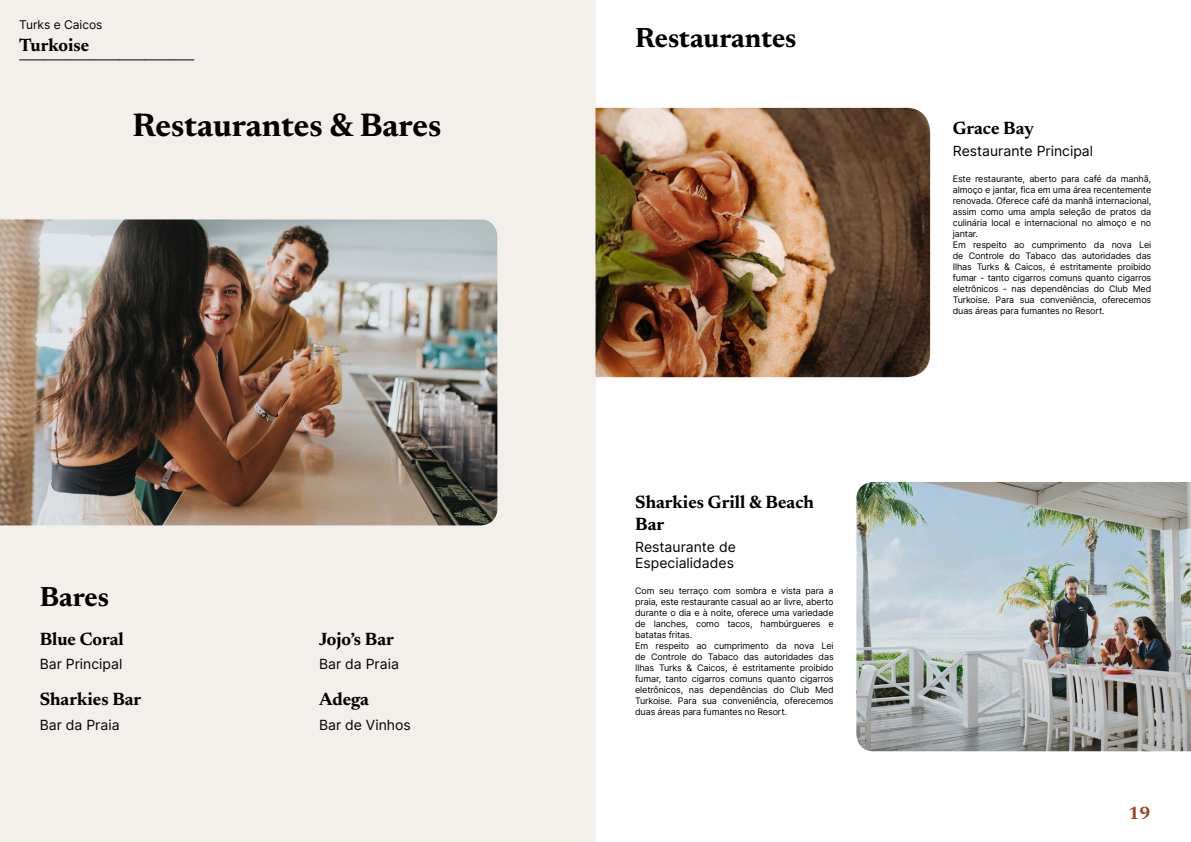
<style>
.page{position:relative;width:1191px;height:842px;background:#fff}
.page>*{position:absolute;margin:0;border:0;box-sizing:border-box;transform-origin:0 0}
.t1{font:700 33px "Newsreader 24 pt";color:#000}
.t2{font:700 28px "Newsreader 24 pt";color:#000}
.t3{font:700 18px/22px "Newsreader 24 pt";color:#000}
.t4{font:700 18px "Newsreader 24 pt";color:#9d432c}
.t5{font:14px/16px "Inter";color:#000}
.t6{font:12px "Inter";color:#000}
.t7{font:9px/11px "Inter";letter-spacing:-.015em;color:#000}
</style>
<div class="page">
<div style="left:0;top:0;width:595px;height:842px;background:#f3f0ec"></div>
<img style="left:0;top:219px;width:497px;height:306px">
<img style="left:595px;top:108px;width:335px;height:269px">
<img style="left:856px;top:482px;width:335px;height:269px">
<svg style="left:20px;top:60px;width:174px;height:1px"></svg>
<h3 class="t6" style="left:19px;top:15px;width:85px">Turks e Caicos</h3>
<h3 class="t3" style="left:19px;top:33px;width:71px">Turkoise</h3>
<h1 class="t1" style="left:133px;top:101px;width:310px">Restaurantes &amp; Bares</h1>
<h2 class="t2" style="left:40px;top:576px;width:71px">Bares</h2>
<h3 class="t3" style="left:40px;top:627px;width:86px">Blue Coral</h3>
<h3 class="t5" style="left:40px;top:656px;width:84px">Bar Principal</h3>
<h3 class="t3" style="left:40px;top:687px;width:103px">Sharkies Bar</h3>
<h3 class="t5" style="left:40px;top:716px;width:81px">Bar da Praia</h3>
<h3 class="t3" style="left:319px;top:627px;width:76px">Jojo’s Bar</h3>
<h3 class="t5" style="left:319px;top:656px;width:81px">Bar da Praia</h3>
<h3 class="t3" style="left:319px;top:687px;width:52px">Adega</h3>
<h3 class="t5" style="left:319px;top:716px;width:93px">Bar de Vinhos</h3>
<h2 class="t2" style="left:635px;top:18px;width:163px">Restaurantes</h2>
<h3 class="t3" style="left:635px;top:490px;width:180px">Sharkies Grill &amp; Beach<br>Bar</h3>
<h3 class="t5" style="left:635px;top:538px;width:102px">Restaurante de<br>Especialidades</h3>
<p class="t7" style="left:635px;top:585px;width:200px">Com seu terraço com sombra e vista para a praia, este restaurante casual ao ar livre, aberto durante o dia e à noite, oferece uma variedade de lanches, como tacos, hambúrgueres e batatas fritas.<br>Em respeito ao cumprimento da nova Lei de Controle do Tabaco das autoridades das Ilhas Turks &amp; Caicos, é estritamente proibido fumar, tanto cigarros comuns quanto cigarros eletrônicos, nas dependências do Club Med Turkoise. Para sua conveniência, oferecemos duas áreas para fumantes no Resort.</p>
<h3 class="t3" style="left:952px;top:116px;width:83px">Grace Bay</h3>
<h3 class="t5" style="left:952px;top:142px;width:142px">Restaurante Principal</h3>
<p class="t7" style="left:952px;top:173px;width:200px">Este restaurante, aberto para café da manhã, almoço e jantar, fica em uma área recentemente renovada. Oferece café da manhã internacional, assim como uma ampla seleção de pratos da culinária local e internacional no almoço e no jantar.<br>Em respeito ao cumprimento da nova Lei de Controle do Tabaco das autoridades das Ilhas Turks &amp; Caicos, é estritamente proibido fumar - tanto cigarros comuns quanto cigarros eletrônicos - nas dependências do Club Med Turkoise. Para sua conveniência, oferecemos duas áreas para fumantes no Resort.</p>
<h3 class="t4" style="left:1128px;top:800px;width:24px">19</h3>
</div>
